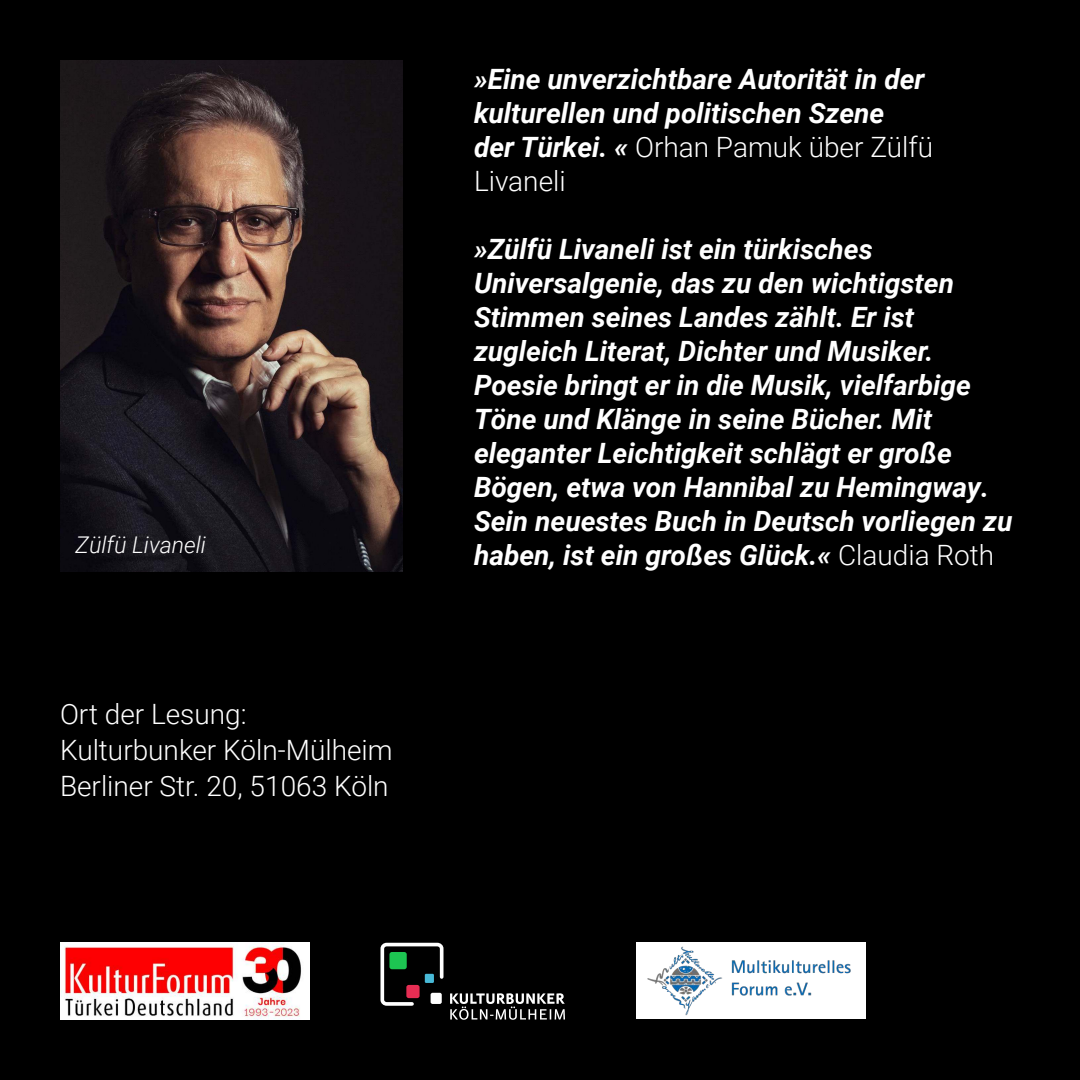
<style>
.page{position:relative;width:1080px;height:1080px;background:#000}
.page>*{position:absolute;margin:0;border:0;box-sizing:border-box;transform-origin:0 0}
.t1{font:italic 700 28px/34px "Roboto";color:#fff}
.t2{font:300 28px/36px "Roboto";color:#fff}
.t3{font:italic 300 23px "Roboto";color:#fff}
.s1{font-weight:300;font-style:normal}
</style>
<div class="page">
<img style="left:61px;top:943px;width:248px;height:77px">
<img style="left:60px;top:60px;width:343px;height:511px">
<svg style="left:380px;top:942px;width:185px;height:78px"></svg>
<div style="left:636px;top:942px;width:230px;height:77px;background:#fff"></div>
<img style="left:647px;top:946px;width:204px;height:70px">
<p class="t3" style="left:76px;top:531px;width:132px">Zülfü Livaneli</p>
<p class="t2" style="left:60px;top:698px;width:334px">Ort der Lesung:<br>Kulturbunker Köln-Mülheim<br>Berliner Str. 20, 51063 Köln</p>
<p class="t1" style="left:474px;top:65px;width:461px">»Eine unverzichtbare Autorität in der kulturellen und politischen Szene<br>der Türkei. « <span class="s1">Orhan Pamuk über Zülfü<br>Livaneli</span></p>
<p class="t1" style="left:474px;top:235px;width:540px">»Zülfü Livaneli ist ein türkisches Universalgenie, das zu den wichtigsten Stimmen seines Landes zählt. Er ist zugleich Literat, Dichter und Musiker.<br>Poesie bringt er in die Musik, vielfarbige Töne und Klänge in seine Bücher. Mit eleganter Leichtigkeit schlägt er große Bögen, etwa von Hannibal zu Hemingway.<br>Sein neuestes Buch in Deutsch vorliegen zu haben, ist ein großes Glück.« <span class="s1">Claudia Roth</span></p>
</div>
